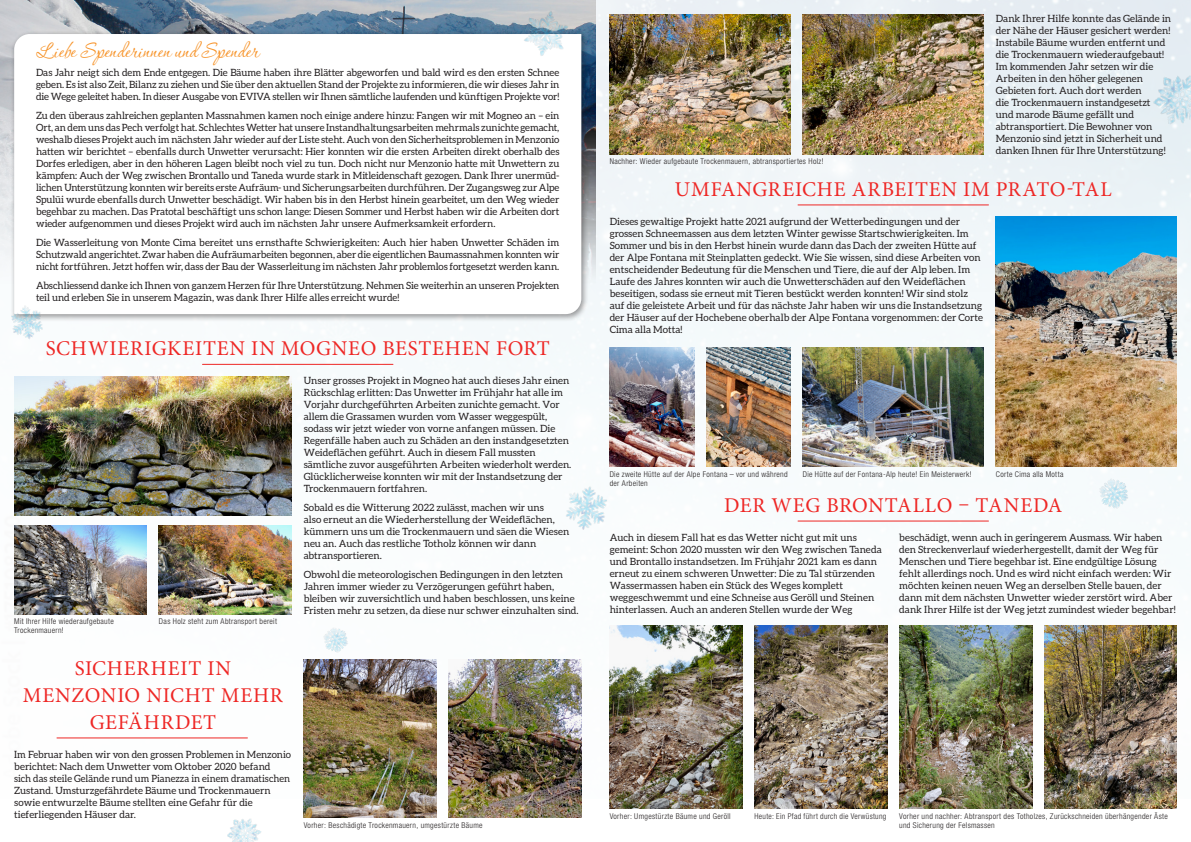
<style>
.page{position:relative;width:1191px;height:842px;background:#fff}
.page>*{position:absolute;margin:0;border:0;box-sizing:border-box;transform-origin:0 0}
.t1{font:26.7px "Corinthia";color:#f79328}
.t2{font:21px/27px "Minion Pro";letter-spacing:.035em;color:#ee2725;text-align:center}
.t3{font:10px/12px "Aleo";color:#231f20}
.t4{font:300 condensed 8px/9px "Helvetica Neue LT Std";letter-spacing:.04em;color:#231f20}
</style>
<div class="page">
<img style="left:14px;top:0;width:1177px;height:798px">
<img style="left:0;top:0;width:595px;height:286px">
<div style="left:11px;top:30px;width:578px;height:292px;background:#231f20;opacity:.4"></div>
<svg style="left:14px;top:34px;width:567px;height:280px"></svg>
<hr style="left:57px;top:737px;width:190px;height:1px;background:#ee2725">
<img style="left:448px;top:659px;width:133px;height:159px">
<img style="left:304px;top:659px;width:132px;height:159px">
<hr style="left:202px;top:364px;width:191px;height:1px;background:#ee2725">
<img style="left:14px;top:376px;width:278px;height:139px">
<img style="left:14px;top:526px;width:133px;height:88px">
<img style="left:159px;top:526px;width:133px;height:88px">
<img style="left:609px;top:14px;width:181px;height:140px">
<img style="left:802px;top:14px;width:181px;height:140px">
<hr style="left:798px;top:520px;width:190px;height:1px;background:#ee2725">
<img style="left:609px;top:626px;width:133px;height:183px">
<img style="left:899px;top:626px;width:133px;height:183px">
<img style="left:754px;top:626px;width:133px;height:183px">
<img style="left:1044px;top:626px;width:132px;height:183px">
<img style="left:706px;top:347px;width:84px;height:120px">
<img style="left:995px;top:217px;width:181px;height:250px">
<img style="left:802px;top:347px;width:181px;height:119px">
<img style="left:609px;top:347px;width:85px;height:120px">
<hr style="left:798px;top:204px;width:190px;height:1px;background:#ee2725">
<img style="left:517px;top:3px;width:56px;height:59px">
<img style="left:318px;top:622px;width:36px;height:36px">
<img style="left:1092px;top:472px;width:43px;height:44px">
<img style="left:11px;top:298px;width:39px;height:46px">
<img style="left:555px;top:478px;width:61px;height:58px">
<img style="left:227px;top:819px;width:34px;height:23px">
<img style="left:1145px;top:64px;width:46px;height:70px">
<h1 class="t1" style="left:36px;top:37px;width:225px">Liebe Spenderinnen und Spender</h1>
<p class="t3" style="left:36px;top:66px;width:525px;text-align:justify">Das Jahr neigt sich dem Ende entgegen. Die Bäume haben ihre Blätter abgeworfen und bald wird es den ersten Schnee geben. Es ist also Zeit, Bilanz zu ziehen und Sie über den aktuellen Stand der Projekte zu informieren, die wir dieses Jahr in die Wege geleitet haben. In dieser Ausgabe von EVIVA stellen wir Ihnen sämtliche laufenden und künftigen Projekte vor!</p>
<p class="t3" style="left:36px;top:109px;width:525px;text-align:justify">Zu den überaus zahlreichen geplanten Massnahmen kamen noch einige andere hinzu: Fangen wir mit Mogneo an – ein Ort, an dem uns das Pech verfolgt hat. Schlechtes Wetter hat unsere Instandhaltungsarbeiten mehrmals zunichte gemacht, weshalb dieses Projekt auch im nächsten Jahr wieder auf der Liste steht. Auch von den Sicherheitsproblemen in Menzonio hatten wir berichtet – ebenfalls durch Unwetter verursacht: Hier konnten wir die ersten Arbeiten direkt oberhalb des Dorfes erledigen, aber in den höheren Lagen bleibt noch viel zu tun. Doch nicht nur Menzonio hatte mit Unwettern zu kämpfen: Auch der Weg zwischen Brontallo und Taneda wurde stark in Mitleidenschaft gezogen. Dank Ihrer unermüd&shy;lichen Unterstützung konnten wir bereits erste Aufräum- und Sicherungsarbeiten durchführen. Der Zugangsweg zur Alpe Spulüi wurde ebenfalls durch Unwetter beschädigt. Wir haben bis in den Herbst hinein gearbeitet, um den Weg wieder begehbar zu machen. Das Pratotal beschäftigt uns schon lange: Diesen Sommer und Herbst haben wir die Arbeiten dort wieder aufgenommen und dieses Projekt wird auch im nächsten Jahr unsere Aufmerksamkeit erfordern.</p>
<p class="t3" style="left:36px;top:236px;width:525px;text-align:justify">Die Wasserleitung von Monte Cima bereitet uns ernsthafte Schwierigkeiten: Auch hier haben Unwetter Schäden im Schutzwald angerichtet. Zwar haben die Aufräumarbeiten begonnen, aber die eigentlichen Baumassnahmen konnten wir nicht fortführen. Jetzt hoffen wir, dass der Bau der Wasserleitung im nächsten Jahr problemlos fortgesetzt werden kann.</p>
<p class="t3" style="left:36px;top:280px;width:525px">Abschliessend danke ich Ihnen von ganzem Herzen für Ihre Unterstützung. Nehmen Sie weiterhin an unseren Projekten teil und erleben Sie in unserem Magazin, was dank Ihrer Hilfe alles erreicht wurde!</p>
<h2 class="t2" style="left:46px;top:335px;width:505px">SCHWIERIGKEITEN IN MOGNEO BESTEHEN FORT</h2>
<p class="t3" style="left:304px;top:375px;width:269px">Unser grosses Projekt in Mogneo hat auch dieses Jahr einen Rückschlag erlitten: Das Unwetter im Frühjahr hat alle im Vorjahr durchgeführten Arbeiten zunichte gemacht. Vor allem die Grassamen wurden vom Wasser weggespült, sodass wir jetzt wieder von vorne anfangen müssen. Die Regenfälle haben auch zu Schäden an den instandgesetzten Weideflächen geführt. Auch in diesem Fall mussten sämtliche zuvor ausgeführten Arbeiten wiederholt werden.<br>Glücklicherweise konnten wir mit der Instandsetzung der Trockenmauern fortfahren.</p>
<p class="t3" style="left:304px;top:502px;width:267px">Sobald es die Witterung 2022 zulässt, machen wir uns<br>also erneut an die Wiederherstellung der Weideflächen, kümmern uns um die Trockenmauern und säen die Wiesen neu an. Auch das restliche Totholz können wir dann abtransportieren.</p>
<p class="t3" style="left:304px;top:569px;width:276px">Obwohl die meteorologischen Bedingungen in den letzten Jahren immer wieder zu Verzögerungen geführt haben, bleiben wir zuversichtlich und haben beschlossen, uns keine Fristen mehr zu setzen, da diese nur schwer einzuhalten sind.</p>
<p class="t4" style="left:14px;top:617px;width:101px">Mit Ihrer Hilfe wiederaufgebaute<br>Trockenmauern!</p>
<p class="t4" style="left:159px;top:617px;width:119px">Das Holz steht zum Abtransport bereit</p>
<h2 class="t2" style="left:23px;top:655px;width:262px">SICHERHEIT IN<br>MENZONIO NICHT MEHR<br>GEFÄHRDET</h2>
<p class="t3" style="left:14px;top:748px;width:278px">Im Februar haben wir von den grossen Problemen in Menzonio berichtet: Nach dem Unwetter vom Oktober 2020 befand<br>sich das steile Gelände rund um Pianezza in einem dramatischen Zustand. Umsturzgefährdete Bäume und Trockenmauern sowie entwurzelte Bäume stellten eine Gefahr für die tieferliegenden Häuser dar.</p>
<p class="t4" style="left:304px;top:820px;width:180px">Vorher: Beschädigte Trockenmauern, umgestürzte Bäume</p>
<p class="t4" style="left:609px;top:157px;width:215px">Nachher: Wieder aufgebaute Trockenmauern, abtransportiertes Holz!</p>
<p class="t3" style="left:995px;top:13px;width:177px">Dank Ihrer Hilfe konnte das Gelände in der Nähe der Häuser gesichert werden!<br>Instabile Bäume wurden entfernt und die Trockenmauern wiederaufgebaut!<br>Im kommenden Jahr setzen wir die Arbeiten in den höher gelegenen Gebieten fort. Auch dort werden<br>die Trockenmauern instandgesetzt<br>und marode Bäume gefällt und abtransportiert. Die Bewohner von Menzonio sind jetzt in Sicherheit und danken Ihnen für Ihre Unterstützung!</p>
<h2 class="t2" style="left:675px;top:176px;width:438px">UMFANGREICHE ARBEITEN IM PRATO-TAL</h2>
<p class="t3" style="left:609px;top:215px;width:375px">Dieses gewaltige Projekt hatte 2021 aufgrund der Wetterbedingungen und der grossen Schneemassen aus dem letzten Winter gewisse Startschwierigkeiten. Im Sommer und bis in den Herbst hinein wurde dann das Dach der zweiten Hütte auf der Alpe Fontana mit Steinplatten gedeckt. Wie Sie wissen, sind diese Arbeiten von entscheidender Bedeutung für die Menschen und Tiere, die auf der Alp leben. Im Laufe des Jahres konnten wir auch die Unwetterschäden auf den Weideflächen beseitigen, sodass sie erneut mit Tieren bestückt werden konnten! Wir sind stolz auf die geleistete Arbeit und für das nächste Jahr haben wir uns die Instandsetzung der Häuser auf der Hochebene oberhalb der Alpe Fontana vorgenommen: der Corte Cima alla Motta!</p>
<p class="t4" style="left:609px;top:469px;width:179px">Die zweite Hütte auf der Alpe Fontana – vor und während der Arbeiten</p>
<p class="t4" style="left:802px;top:469px;width:171px">Die Hütte auf der Fontana-Alp heute! Ein Meisterwerk!</p>
<p class="t4" style="left:995px;top:469px;width:69px">Corte Cima alla Motta</p>
<h2 class="t2" style="left:724px;top:492px;width:340px">DER WEG BRONTALLO – TANEDA</h2>
<p class="t3" style="left:609px;top:531px;width:274px">Auch in diesem Fall hat es das Wetter nicht gut mit uns gemeint: Schon 2020 mussten wir den Weg zwischen Taneda und Brontallo instandsetzen. Im Frühjahr 2021 kam es dann erneut zu einem schweren Unwetter: Die zu Tal stürzenden Wassermassen haben ein Stück des Weges komplett weggeschwemmt und eine Schneise aus Geröll und Steinen hinterlassen. Auch an anderen Stellen wurde der Weg</p>
<p class="t3" style="left:899px;top:531px;width:278px">beschädigt, wenn auch in geringerem Ausmass. Wir haben den Streckenverlauf wiederhergestellt, damit der Weg für Menschen und Tiere begehbar ist. Eine endgültige Lösung fehlt allerdings noch. Und es wird nicht einfach werden: Wir möchten keinen neuen Weg an derselben Stelle bauen, der dann mit dem nächsten Unwetter wieder zerstört wird. Aber dank Ihrer Hilfe ist der Weg jetzt zumindest wieder begehbar!</p>
<p class="t4" style="left:609px;top:811px;width:122px">Vorher: Umgestürzte Bäume und Geröll</p>
<p class="t4" style="left:899px;top:811px;width:270px">Vorher und nachher: Abtransport des Totholzes, Zurückschneiden überhängender Äste und Sicherung der Felsmassen</p>
<p class="t4" style="left:754px;top:811px;width:133px">Heute: Ein Pfad führt durch die Verwüstung</p>
</div>
